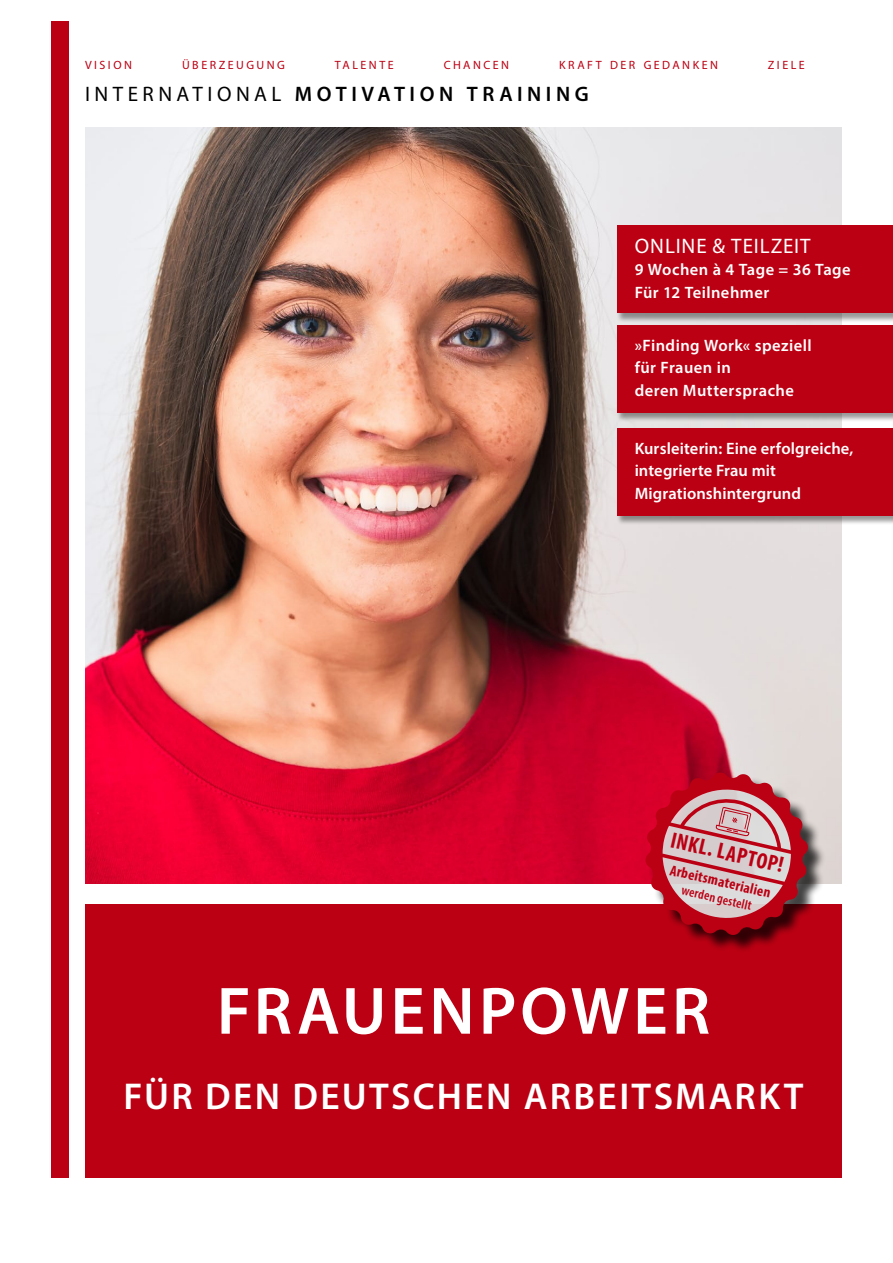
<style>
.page{position:relative;width:893px;height:1263px;background:#fff}
.page>*{position:absolute;margin:0;border:0;box-sizing:border-box;transform-origin:0 0}
.t1{font:600 67.5px "Myriad Pro";letter-spacing:.055em;color:#fff}
.t2{font:600 37.5px "Myriad Pro";letter-spacing:.065em;color:#fff}
.t3{font:700 condensed 22.5px "Myriad Pro";color:#bb0013}
.t4{font:600 21px "Myriad Pro";letter-spacing:.215em;color:#000}
.t5{font:21px "Myriad Pro";letter-spacing:.045em;color:#fff}
.t6{font:600 16.5px/22.5px "Myriad Pro";letter-spacing:.01em;color:#fff}
.t7{font:700 condensed 15px "Myriad Pro";color:#bb0013}
.t8{font:600 condensed 13.5px "Myriad Pro";color:#bb0013}
.t9{font:12px "Myriad Pro";letter-spacing:.205em;color:#bb0013}
.s1{font-weight:400}
</style>
<div class="page">
<div style="left:51px;top:21px;width:17px;height:1157px;background:#bb0013"></div>
<img style="left:85px;top:128px;width:757px;height:756px">
<div style="left:85px;top:905px;width:757px;height:273px;background:#bb0013"></div>
<div style="left:616px;top:226px;width:277px;height:97px;background:#000;opacity:.4"></div>
<div style="left:618px;top:225px;width:275px;height:88px;background:#bb0013"></div>
<div style="left:616px;top:325px;width:277px;height:98px;background:#000;opacity:.4"></div>
<div style="left:618px;top:325px;width:275px;height:87px;background:#bb0013"></div>
<div style="left:616px;top:428px;width:277px;height:98px;background:#000;opacity:.4"></div>
<div style="left:618px;top:428px;width:275px;height:87px;background:#bb0013"></div>
<div style="left:648px;top:775px;width:178px;height:178px;background:#000;opacity:.75"></div>
<svg style="left:644px;top:771px;width:165px;height:165px;background:#c36973"></svg>
<p class="t9" style="left:85px;top:57px;width:49px">VISION</p>
<p class="t9" style="left:182px;top:57px;width:104px">ÜBERZEUGUNG</p>
<p class="t9" style="left:335px;top:57px;width:60px">TALENTE</p>
<p class="t9" style="left:444px;top:57px;width:67px">CHANCEN</p>
<p class="t9" style="left:559px;top:57px;width:160px">KRAFT DER GEDANKEN</p>
<p class="t9" style="left:768px;top:57px;width:38px">ZIELE</p>
<p class="t4" style="left:85px;top:80px;width:505px"><span class="s1">INTERNATIONAL</span> MOTIVATION TRAINING</p>
<p class="t5" style="left:635px;top:233px;width:177px">ONLINE &amp; TEILZEIT</p>
<p class="t6" style="left:635px;top:258px;width:217px">9 Wochen à 4 Tage = 36 Tage<br>Für 12 Teilnehmer</p>
<p class="t6" style="left:635px;top:334px;width:179px">»Finding Work« speziell für Frauen in<br>deren Muttersprache</p>
<p class="t6" style="left:635px;top:436px;width:220px">Kursleiterin: Eine erfolgreiche, integrierte Frau mit<br>Migrationshintergrund</p>
<h3 class="t3" style="left:674px;top:826px;width:117px;rotate:13deg">INKL. LAPTOP!</h3>
<p class="t7" style="left:672px;top:860px;width:104px;rotate:13deg">Arbeitsmaterialien</p>
<p class="t8" style="left:683px;top:882px;width:73px;rotate:13deg">werden gestellt</p>
<h1 class="t1" style="left:217px;top:968px;width:495px">FRAUENPOWER</h1>
<h2 class="t2" style="left:124px;top:1072px;width:681px">FÜR DEN DEUTSCHEN ARBEITSMARKT</h2>
</div>
